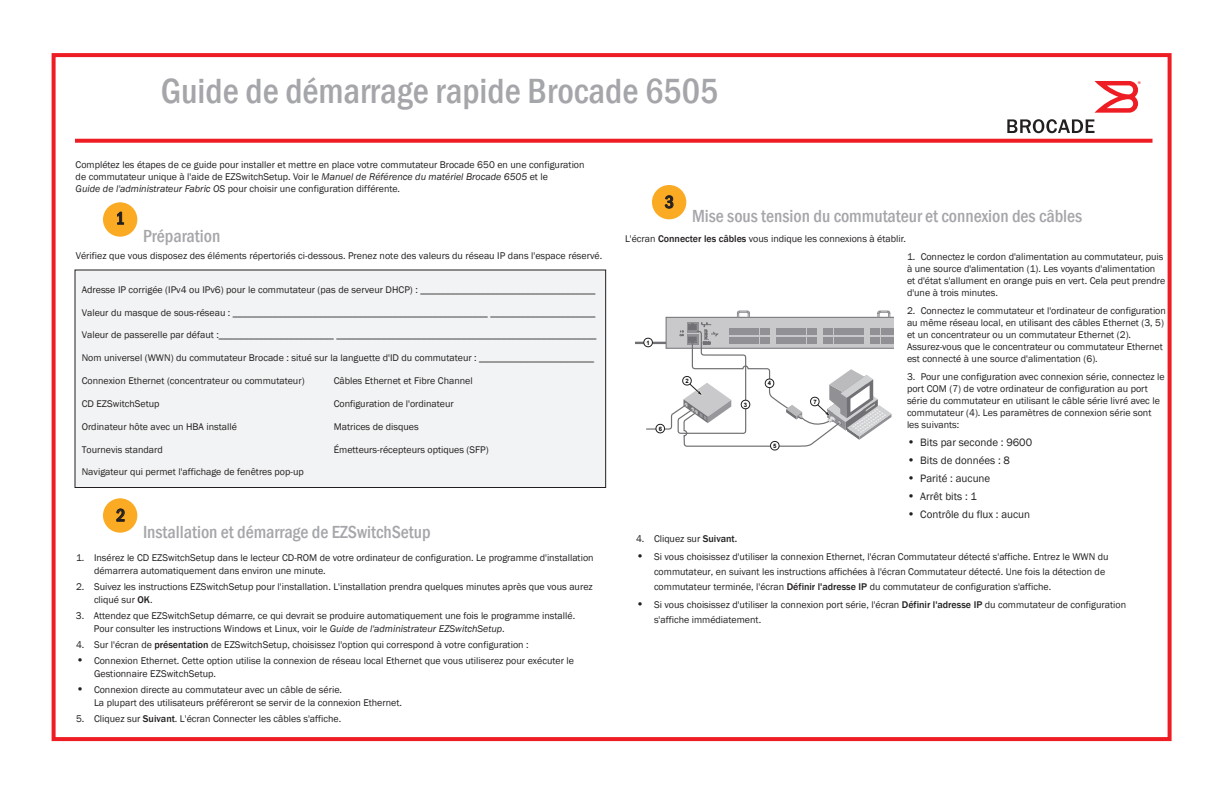
<style>
.page{position:relative;width:1224px;height:792px;background:#fff}
.page>*{position:absolute;margin:0;border:0;box-sizing:border-box;transform-origin:0 0}
.t1{font:500 condensed 36px "Franklin Gothic";color:#a5a6aa}
.t2{font:500 condensed 18px "Franklin Gothic";color:#a5a6aa}
.t3{font:500 condensed 18px "Franklin Gothic";color:#231f20}
.t4{font:11px "Franklin Gothic";color:#231f20}
.t5{font:10px/12px "Franklin Gothic";color:#231f20}
.t6{font:9.9px "Franklin Gothic";color:#231f20}
.t7{font:700 6px "Arial";color:#050504}
.t8{font:500 4px "Franklin Gothic";color:#ee1d23}
.s1{font-style:italic}
.s2{font-weight:500}
.s3{font-size:12px}
</style>
<div class="page">
<div style="left:52px;top:53px;width:1120px;height:688px;border:4px solid #ee1d23"></div>
<svg style="left:75px;top:139px;width:1077px;height:4px;background:#ef2c32"></svg>
<div style="left:75px;top:270px;width:531px;height:218px;background:#f2f3f4"></div>
<div style="left:75px;top:270px;width:531px;height:218px;border:1px solid #231f20"></div>
<div style="left:103px;top:202px;width:34px;height:35px;background:#faaa23;border-radius:50%"></div>
<svg style="left:117px;top:212px;width:7px;height:13px"></svg>
<div style="left:652px;top:185px;width:34px;height:34px;background:#faaa23;border-radius:50%"></div>
<svg style="left:665px;top:195px;width:8px;height:14px"></svg>
<div style="left:103px;top:498px;width:34px;height:35px;background:#faaa23;border-radius:50%"></div>
<svg style="left:116px;top:509px;width:9px;height:13px"></svg>
<svg style="left:1007px;top:119px;width:87px;height:14px"></svg>
<svg style="left:1094px;top:81px;width:44px;height:32px"></svg>
<hr style="left:636px;top:342px;width:30px;height:2px;background:#717074">
<svg style="left:643px;top:310px;width:251px;height:141px"></svg>
<h1 class="t1" style="left:161px;top:67px;width:559px">Guide de démarrage rapide Brocade 6505</h1>
<p class="t5" style="left:76px;top:159px;width:510px">Complétez les étapes de ce guide pour installer et mettre en place votre commutateur Brocade 650 en une configuration de commutateur unique à l'aide de EZSwitchSetup. Voir le <span class="s1">Manuel de Référence du matériel Brocade 6505</span> et le<br><span class="s1">Guide de l'administrateur Fabric OS</span> pour choisir une configuration différente.</p>
<h2 class="t3" style="left:665px;top:190px;width:11px">3</h2>
<h2 class="t3" style="left:116px;top:207px;width:11px">1</h2>
<h2 class="t2" style="left:692px;top:204px;width:392px">Mise sous tension du commutateur et connexion des câbles</h2>
<h2 class="t2" style="left:143px;top:224px;width:79px">Préparation</h2>
<p class="t5" style="left:625px;top:233px;width:283px">L'écran <span class="s2">Connecter les câbles</span> vous indique les connexions à établir.</p>
<p class="t8" style="left:1138px;top:80px;width:5px">®</p>
<p class="t5" style="left:76px;top:250px;width:528px">Vérifiez que vous disposez des éléments répertoriés ci-dessous. Prenez note des valeurs du réseau IP dans l'espace réservé.</p>
<p class="t6" style="left:82px;top:283px;width:515px">Adresse IP corrigée (IPv4 ou IPv6) pour le commutateur (pas de serveur DHCP) : ___________________________________</p>
<p class="t6" style="left:82px;top:306px;width:515px">Valeur du masque de sous-réseau : ___________________________________________________ _____________________</p>
<p class="t6" style="left:82px;top:329px;width:516px">Valeur de passerelle par défaut :_______________________ ____________________________________________________</p>
<p class="t6" style="left:82px;top:352px;width:514px">Nom universel (WWN) du commutateur Brocade : situé sur la languette d'ID du commutateur : _______________________</p>
<p class="t6" style="left:82px;top:375px;width:224px">Connexion Ethernet (concentrateur ou commutateur)</p>
<p class="t6" style="left:334px;top:375px;width:141px">Câbles Ethernet et Fibre Channel</p>
<p class="t6" style="left:82px;top:397px;width:79px">CD EZSwitchSetup</p>
<p class="t6" style="left:334px;top:397px;width:122px">Configuration de l'ordinateur</p>
<p class="t6" style="left:82px;top:420px;width:157px">Ordinateur hôte avec un HBA installé</p>
<p class="t6" style="left:334px;top:420px;width:87px">Matrices de disques</p>
<p class="t6" style="left:82px;top:443px;width:83px">Tournevis standard</p>
<p class="t6" style="left:334px;top:443px;width:157px">Émetteurs-récepteurs optiques (SFP)</p>
<p class="t6" style="left:82px;top:466px;width:224px">Navigateur qui permet l'affichage de fenêtres pop-up</p>
<h2 class="t3" style="left:116px;top:504px;width:11px">2</h2>
<p class="t5" style="left:94px;top:551px;width:501px;line-height:13px;text-indent:-18px">1. Insérez le CD EZSwitchSetup dans le lecteur CD-ROM de votre ordinateur de configuration. Le programme d'installation démarrera automatiquement dans environ une minute.</p>
<p class="t5" style="left:94px;top:580px;width:500px;line-height:13px;text-indent:-18px">2. Suivez les instructions EZSwitchSetup pour l'installation. L'installation prendra quelques minutes après que vous aurez cliqué sur <span class="s2">OK</span>.</p>
<p class="t5" style="left:94px;top:609px;width:483px;line-height:13px;text-indent:-18px">3. Attendez que EZSwitchSetup démarre, ce qui devrait se produire automatiquement une fois le programme installé.<br>Pour consulter les instructions Windows et Linux, voir le <span class="s1">Guide de l'administrateur EZSwitchSetup</span>.</p>
<p class="t5" style="left:76px;top:638px;width:454px">4. Sur l'écran de <span class="s2">présentation</span> de EZSwitchSetup, choisissez l'option qui correspond à votre configuration :</p>
<p class="t5" style="left:94px;top:654px;width:482px;line-height:13px;text-indent:-18px"><span class="s3">•</span> Connexion Ethernet. Cette option utilise la connexion de réseau local Ethernet que vous utiliserez pour exécuter le<br>Gestionnaire EZSwitchSetup.</p>
<p class="t5" style="left:94px;top:683px;width:310px;line-height:13px;text-indent:-18px"><span class="s3">•</span> Connexion directe au commutateur avec un câble de série.<br>La plupart des utilisateurs préféreront se servir de la connexion Ethernet.</p>
<p class="t5" style="left:76px;top:712px;width:267px">5. Cliquez sur <span class="s2">Suivant</span>. L'écran Connecter les câbles s'affiche.</p>
<h2 class="t2" style="left:143px;top:520px;width:289px">Installation et démarrage de EZSwitchSetup</h2>
<p class="t7" style="left:647px;top:339px;width:5px">1</p>
<p class="t7" style="left:659px;top:425px;width:5px">6</p>
<p class="t7" style="left:686px;top:377px;width:5px">2</p>
<p class="t7" style="left:744px;top:401px;width:5px">3</p>
<p class="t7" style="left:768px;top:379px;width:5px">4</p>
<p class="t7" style="left:773px;top:442px;width:5px">5</p>
<p class="t7" style="left:813px;top:398px;width:5px">7</p>
<p class="t5" style="left:907px;top:251px;width:260px">1. Connectez le cordon d'alimentation au commutateur, puis à une source d'alimentation (1). Les voyants d'alimentation et d'état s'allument en orange puis en vert. Cela peut prendre d'une à trois minutes.</p>
<p class="t5" style="left:907px;top:305px;width:260px">2. Connectez le commutateur et l'ordinateur de configuration au même réseau local, en utilisant des câbles Ethernet (3, 5) et un concentrateur ou un commutateur Ethernet (2).<br>Assurez-vous que le concentrateur ou commutateur Ethernet est connecté à une source d'alimentation (6).</p>
<p class="t5" style="left:907px;top:371px;width:259px">3. Pour une configuration avec connexion série, connectez le port COM (7) de votre ordinateur de configuration au port série du commutateur en utilisant le câble série livré avec le commutateur (4). Les paramètres de connexion série sont les suivants:</p>
<p class="t4" style="left:907px;top:436px;width:127px"><span class="s3">•</span> Bits par seconde : 9600</p>
<p class="t4" style="left:907px;top:454px;width:104px"><span class="s3">•</span> Bits de données : 8</p>
<p class="t4" style="left:907px;top:472px;width:85px"><span class="s3">•</span> Parité : aucune</p>
<p class="t4" style="left:907px;top:490px;width:71px"><span class="s3">•</span> Arrêt bits : 1</p>
<p class="t4" style="left:907px;top:508px;width:125px"><span class="s3">•</span> Contrôle du flux : aucun</p>
<p class="t5" style="left:636px;top:532px;width:103px">4. Cliquez sur <span class="s2">Suivant.</span></p>
<p class="t5" style="left:654px;top:549px;width:456px;line-height:15px;text-indent:-18px"><span class="s3">•</span> Si vous choisissez d'utiliser la connexion Ethernet, l'écran Commutateur détecté s'affiche. Entrez le WWN du commutateur, en suivant les instructions affichées à l'écran Commutateur détecté. Une fois la détection de commutateur terminée, l'écran <span class="s2">Définir l'adresse IP</span> du commutateur de configuration s'affiche.</p>
<p class="t5" style="left:654px;top:597px;width:474px;line-height:15px;text-indent:-18px"><span class="s3">•</span> Si vous choisissez d'utiliser la connexion port série, l'écran <span class="s2">Définir l'adresse IP</span> du commutateur de configuration s'affiche immédiatement.</p>
</div>
